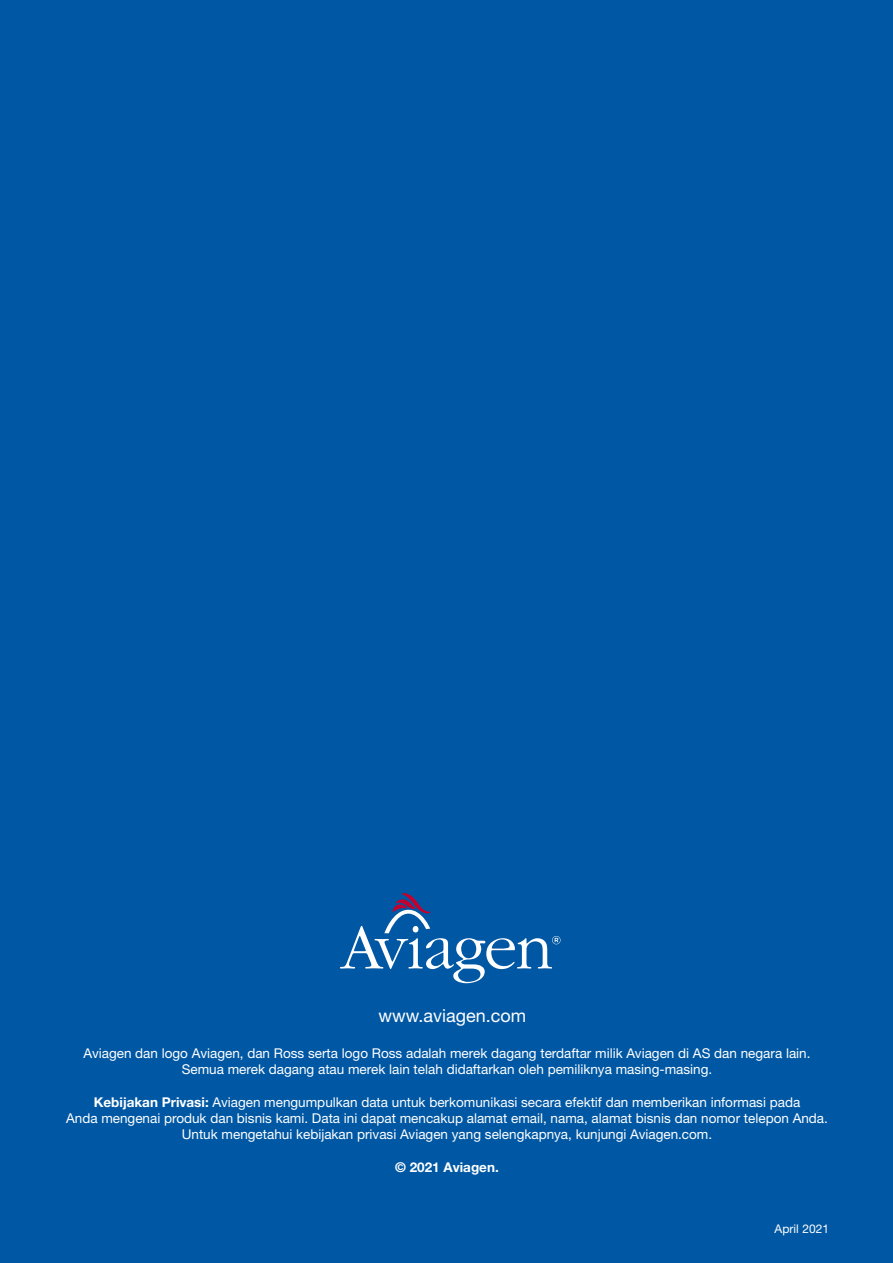
<style>
.page{position:relative;width:893px;height:1263px;background:#0058a4}
.page>*{position:absolute;margin:0;border:0;box-sizing:border-box;transform-origin:0 0}
.t1{font:18px "Helvetica Neue LT Std";color:#fff}
.t2{font:13.5px/16.2px "Helvetica Neue LT Std";color:#fff;text-align:center}
.t3{font:700 13.5px "Helvetica Neue LT Std";color:#fff}
.t4{font:12px "Helvetica Neue LT Std";color:#fff}
.s1{font-weight:700}
</style>
<div class="page">
<svg style="left:340px;top:893px;width:220px;height:90px"></svg>
<h1 class="t1" style="left:378px;top:1004px;width:149px">www.aviagen.com</h1>
<p class="t2" style="left:84px;top:1045px;width:728px">Aviagen dan logo Aviagen, dan Ross serta logo Ross adalah merek dagang terdaftar milik Aviagen di AS dan negara lain.<br>Semua merek dagang atau merek lain telah didaftarkan oleh pemiliknya masing-masing.</p>
<p class="t2" style="left:66px;top:1093px;width:763px"><span class="s1">Kebijakan Privasi:</span> Aviagen mengumpulkan data untuk berkomunikasi secara efektif dan memberikan informasi pada<br>Anda mengenai produk dan bisnis kami. Data ini dapat mencakup alamat email, nama, alamat bisnis dan nomor telepon Anda.<br>Untuk mengetahui kebijakan privasi Aviagen yang selengkapnya, kunjungi Aviagen.com.</p>
<p class="t3" style="left:395px;top:1158px;width:105px">© 2021 Aviagen.</p>
<p class="t4" style="left:775px;top:1222px;width:56px">April 2021</p>
</div>
